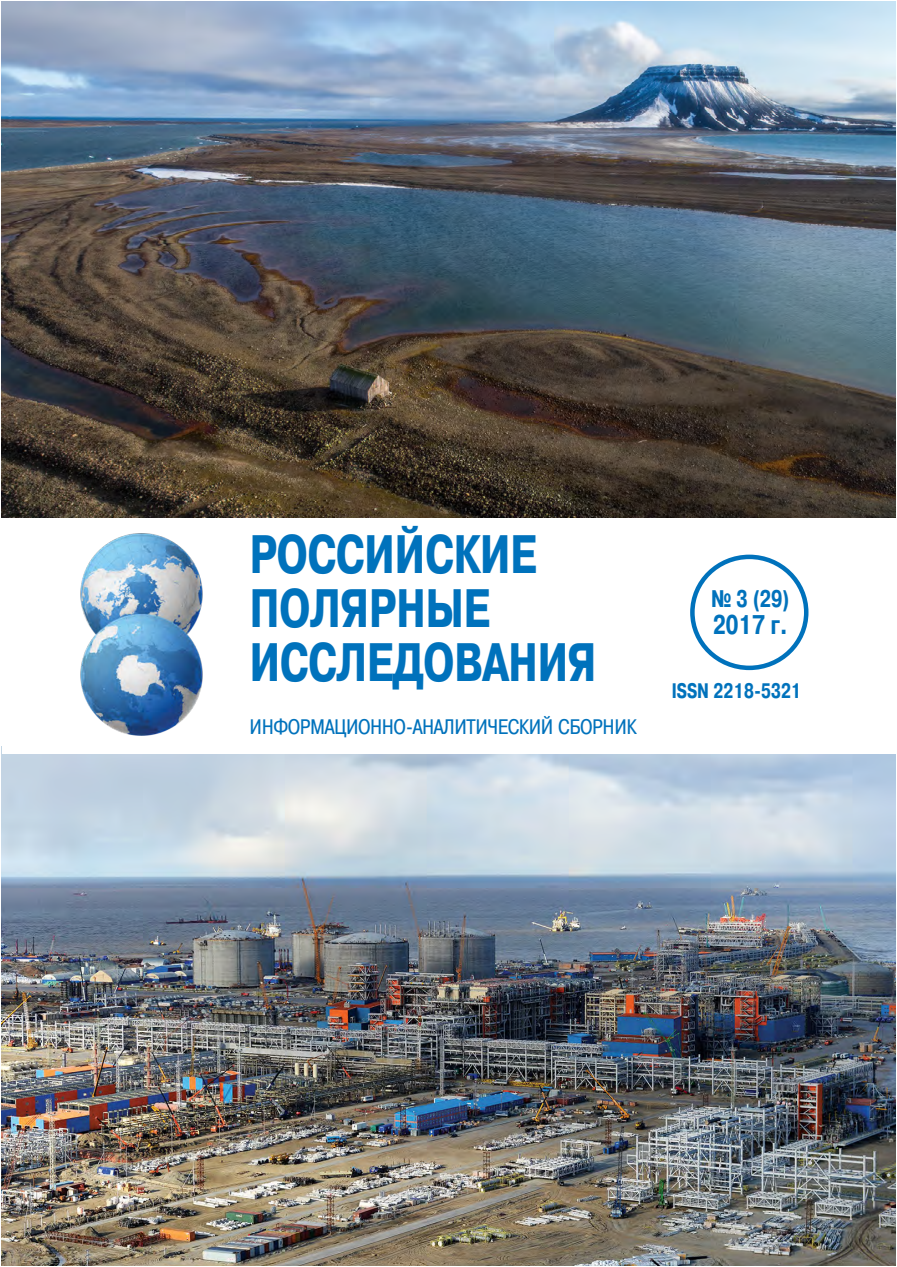
<style>
.page{position:relative;width:897px;height:1267px;background:#fff}
.page>*{position:absolute;margin:0;border:0;box-sizing:border-box;transform-origin:0 0}
.t1{font:700 54px/54px "Pragmatica Cond C";color:#0072bc;scale:.9 1}
.t2{font:700 27px "Pragmatica Cond C";color:#0072bc;scale:.9 1}
.t3{font:700 24px "Pragmatica Cond C";color:#0072bc;scale:.9 1}
.t4{font:21px "Pragmatica Cond C";letter-spacing:.01em;color:#0072bc}
.t5{font:700 21px "Pragmatica Cond C";color:#0072bc;scale:.9 1}
</style>
<div class="page">
<img style="left:2px;top:754px;width:893px;height:511px">
<img style="left:80px;top:533px;width:123px;height:203px">
<div style="left:690px;top:554px;width:118px;height:116px;border:4px solid #0072bc;border-radius:50%"></div>
<img style="left:2px;top:2px;width:893px;height:515px">
<h1 class="t1" style="left:250px;top:527px;width:387px">РОССИЙСКИЕ<br>ПОЛЯРНЫЕ<br>ИССЛЕДОВАНИЯ</h1>
<p class="t4" style="left:250px;top:715px;width:388px">ИНФОРМАЦИОННО-АНАЛИТИЧЕСКИЙ СБОРНИК</p>
<p class="t3" style="left:711px;top:585px;width:89px">№ 3 (29)</p>
<p class="t2" style="left:713px;top:610px;width:85px">2017 г.</p>
<p class="t5" style="left:671px;top:679px;width:146px">ISSN 2218-5321</p>
</div>
